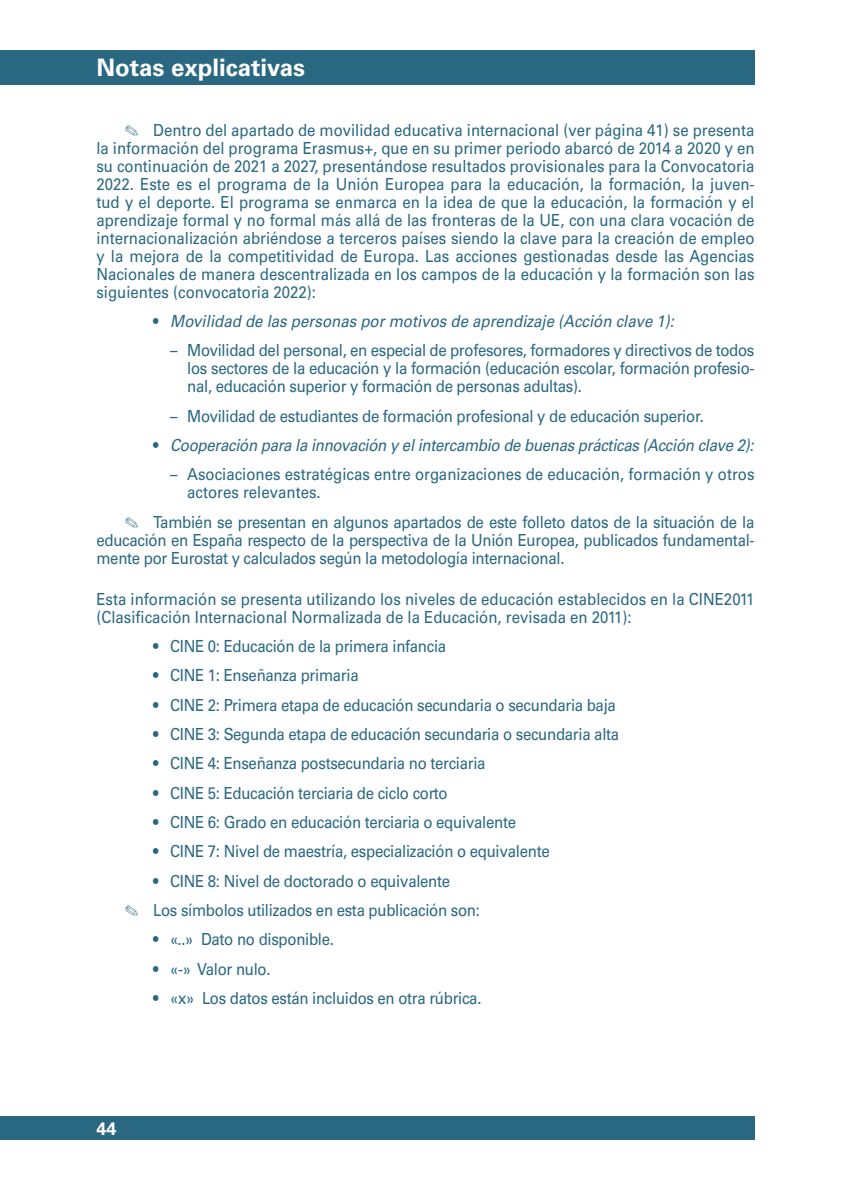
<style>
.page{position:relative;width:851px;height:1191px;background:#fff}
.page>*{position:absolute;margin:0;border:0;box-sizing:border-box;transform-origin:0 0}
.CABECERA{font:700 24px "Univers LT Std";color:#fff}
.t1{font:700 18px "Univers LT Std";color:#fff}
.PARRAFO{font:16.6px/18px "Univers LT Std";letter-spacing:-.02em;color:#2a6882;text-align:justify;scale:.9 1}
.PARRAFO-2{font:16.6px/18px "Univers LT Std";color:#2a6882;scale:.9 1}
.t2{font:italic 16.6px "Univers LT Std";letter-spacing:-.02em;color:#2a6882;scale:.9 1}
.t3{font:italic 16.6px "Univers LT Std";color:#2a6882;scale:.9 1}
.s1{font-style:normal}
</style>
<div class="page">
<div style="left:0;top:51px;width:754px;height:34px;background:#2a6882"></div>
<div style="left:0;top:1116px;width:754px;height:24px;background:#2a6882"></div>
<p class="CABECERA" style="left:96px;top:54px;width:210px">Notas explicativas</p>
<p class="PARRAFO" style="left:96px;top:121px;width:732px;text-indent:28px">✎ Dentro del apartado de movilidad educativa internacional (ver página 41) se presenta la información del programa Erasmus+, que en su primer periodo abarcó de 2014 a 2020 y en su continuación de 2021 a 2027, presentándose resultados provisionales para la Convocatoria 2022. Este es el programa de la Unión Europea para la educación, la formación, la juven&shy;tud y el deporte. El programa se enmarca en la idea de que la educación, la formación y el aprendizaje formal y no formal más allá de las fronteras de la UE, con una clara vocación de internacionalización abriéndose a terceros países siendo la clave para la creación de empleo y la mejora de la competitividad de Europa. Las acciones gestionadas desde las Agencias Nacionales de manera descentralizada en los campos de la educación y la formación son las siguientes (convocatoria 2022):</p>
<p class="t3" style="left:153px;top:311px;width:580px"><span class="s1">•</span> Movilidad de las personas por motivos de aprendizaje (Acción clave 1):</p>
<p class="PARRAFO" style="left:187px;top:341px;width:631px;text-indent:-17px">– Movilidad del personal, en especial de profesores, formadores y directivos de todos los sectores de la educación y la formación (educación escolar, formación profesio&shy;nal, educación superior y formación de personas adultas).</p>
<p class="PARRAFO" style="left:170px;top:407px;width:594px">– Movilidad de estudiantes de formación profesional y de educación superior.</p>
<p class="t2" style="left:153px;top:435px;width:668px"><span class="s1">•</span> Cooperación para la innovación y el intercambio de buenas prácticas (Acción clave 2):</p>
<p class="PARRAFO-2" style="left:187px;top:465px;width:631px;text-indent:-17px">– Asociaciones estratégicas entre organizaciones de educación, formación y otros actores relevantes.</p>
<p class="PARRAFO" style="left:96px;top:513px;width:732px;text-indent:28px">✎ También se presentan en algunos apartados de este folleto datos de la situación de la educación en España respecto de la perspectiva de la Unión Europea, publicados fundamental&shy;mente por Eurostat y calculados según la metodología internacional.</p>
<p class="PARRAFO-2" style="left:96px;top:590px;width:732px">Esta información se presenta utilizando los niveles de educación establecidos en la CINE2011 (Clasificación Internacional Normalizada de la Educación, revisada en 2011):</p>
<p class="PARRAFO" style="left:153px;top:637px;width:327px">• CINE 0: Educación de la primera infancia</p>
<p class="PARRAFO" style="left:153px;top:666px;width:230px">• CINE 1: Enseñanza primaria</p>
<p class="PARRAFO" style="left:153px;top:696px;width:515px">• CINE 2: Primera etapa de educación secundaria o secundaria baja</p>
<p class="PARRAFO" style="left:153px;top:725px;width:519px">• CINE 3: Segunda etapa de educación secundaria o secundaria alta</p>
<p class="PARRAFO" style="left:153px;top:754px;width:371px">• CINE 4: Enseñanza postsecundaria no terciaria</p>
<p class="PARRAFO" style="left:153px;top:784px;width:329px">• CINE 5: Educación terciaria de ciclo corto</p>
<p class="PARRAFO" style="left:153px;top:813px;width:405px">• CINE 6: Grado en educación terciaria o equivalente</p>
<p class="PARRAFO" style="left:153px;top:842px;width:442px">• CINE 7: Nivel de maestría, especialización o equivalente</p>
<p class="PARRAFO" style="left:153px;top:872px;width:331px">• CINE 8: Nivel de doctorado o equivalente</p>
<p class="PARRAFO" style="left:125px;top:901px;width:396px">✎ Los símbolos utilizados en esta publicación son:</p>
<p class="PARRAFO" style="left:153px;top:930px;width:202px">• «..» Dato no disponible.</p>
<p class="PARRAFO" style="left:153px;top:960px;width:132px">• «-» Valor nulo.</p>
<p class="PARRAFO" style="left:153px;top:989px;width:366px">• «x» Los datos están incluidos en otra rúbrica.</p>
<p class="t1" style="left:96px;top:1118px;width:22px">44</p>
</div>
